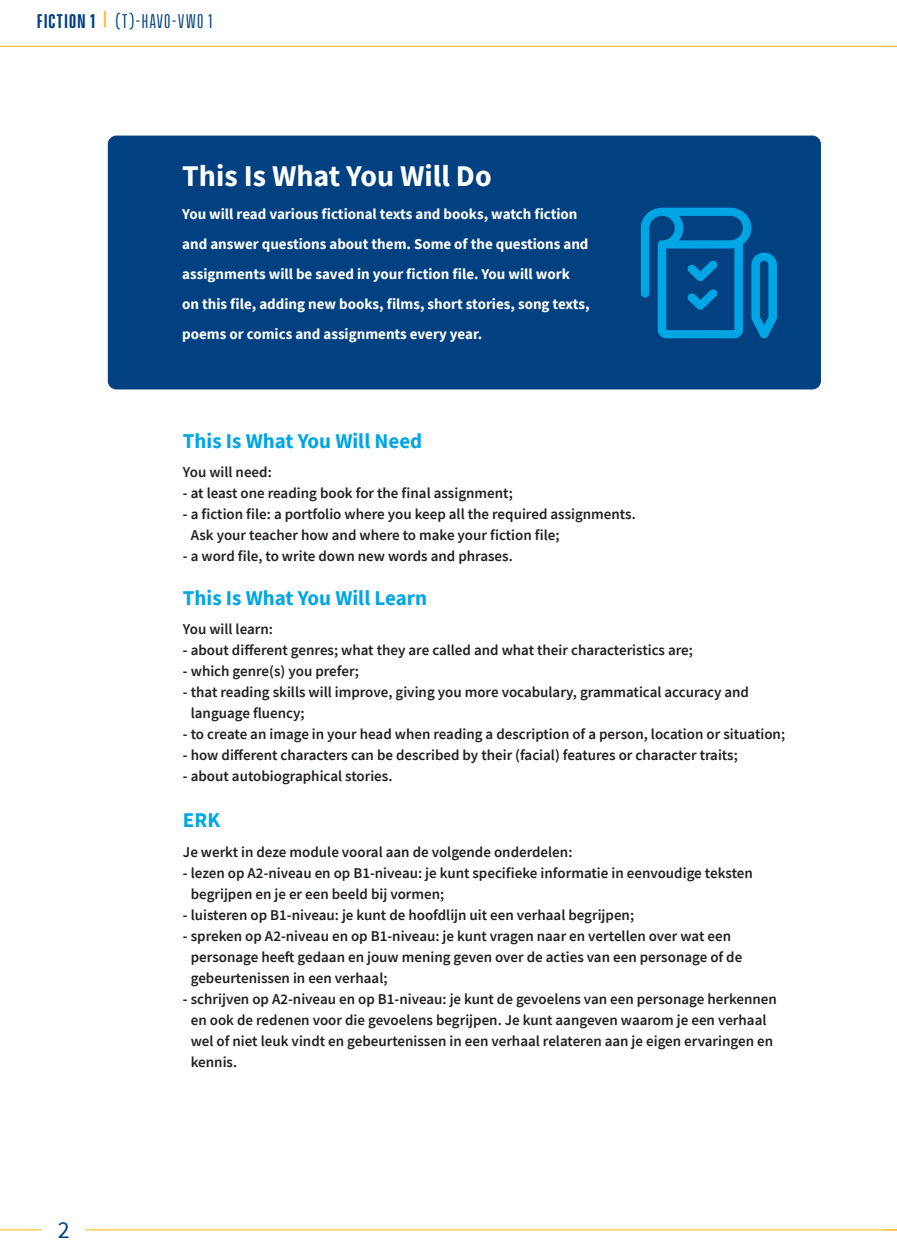
<style>
.page{position:relative;width:897px;height:1256px;background:#fff}
.page>*{position:absolute;margin:0;border:0;box-sizing:border-box;transform-origin:0 0}
.t1{font:700 30px "Source Sans Pro";color:#fff}
.t2{font:24px "Source Sans Pro";color:#014081}
.t3{font:700 21px "Source Sans Pro";color:#00a6e4}
.t4{font:18px "Vanguard CF";letter-spacing:.055em;color:#014081}
.t5{font:600 15px/21px "Source Sans Pro";color:#231f20}
.t6{font:700 15px/30px "Source Sans Pro";color:#fff}
.s1{font-weight:600}
.s2{font-weight:500;color:#fcb814}
</style>
<div class="page">
<hr style="left:0;top:1228px;width:897px;height:2px;background:#fcb814">
<hr style="left:0;top:46px;width:893px;height:1px;background:#fcb814">
<div style="left:43px;top:1207px;width:42px;height:42px;background:#fff"></div>
<div style="left:108px;top:135px;width:713px;height:254px;background:#014081;border-radius:9px"></div>
<svg style="left:641px;top:208px;width:136px;height:130px"></svg>
<p class="t4" style="left:37px;top:11px;width:176px"><span class="s1">FICTION 1</span> <span class="s2">|</span> (T)-HAVO-VWO 1</p>
<h1 class="t1" style="left:182px;top:155px;width:311px">This Is What You Will Do</h1>
<p class="t6" style="left:182px;top:199px;width:409px">You will read various fictional texts and books, watch fiction and answer questions about them. Some of the questions and assignments will be saved in your fiction file. You will work on this file, adding new books, films, short stories, song texts, poems or comics and assignments every year.</p>
<h2 class="t2" style="left:58px;top:1214px;width:13px">2</h2>
<h3 class="t3" style="left:183px;top:426px;width:241px">This Is What You Will Need</h3>
<p class="t5" style="left:183px;top:461px;width:90px">You will need:</p>
<p class="t5" style="left:183px;top:482px;width:331px">- at least one reading book for the final assignment;</p>
<p class="t5" style="left:191px;top:503px;width:446px;text-indent:-8px">- a fiction file: a portfolio where you keep all the required assignments.<br>Ask your teacher how and where to make your fiction file;</p>
<p class="t5" style="left:183px;top:545px;width:331px">- a word file, to write down new words and phrases.</p>
<h3 class="t3" style="left:183px;top:583px;width:246px">This Is What You Will Learn</h3>
<p class="t5" style="left:183px;top:618px;width:91px">You will learn:</p>
<p class="t5" style="left:183px;top:639px;width:511px">- about different genres; what they are called and what their characteristics are;</p>
<p class="t5" style="left:183px;top:660px;width:177px">- which genre(s) you prefer;</p>
<p class="t5" style="left:191px;top:681px;width:560px;text-indent:-8px">- that reading skills will improve, giving you more vocabulary, grammatical accuracy and language fluency;</p>
<p class="t5" style="left:183px;top:723px;width:604px">- to create an image in your head when reading a description of a person, location or situation;</p>
<p class="t5" style="left:183px;top:744px;width:556px">- how different characters can be described by their (facial) features or character traits;</p>
<p class="t5" style="left:183px;top:765px;width:211px">- about autobiographical stories.</p>
<h3 class="t3" style="left:183px;top:806px;width:39px">ERK</h3>
<p class="t5" style="left:183px;top:841px;width:391px">Je werkt in deze module vooral aan de volgende onderdelen:</p>
<p class="t5" style="left:191px;top:862px;width:563px;text-indent:-8px">- lezen op A2-niveau en op B1-niveau: je kunt specifieke informatie in eenvoudige teksten begrijpen en je er een beeld bij vormen;</p>
<p class="t5" style="left:183px;top:904px;width:453px">- luisteren op B1-niveau: je kunt de hoofdlijn uit een verhaal begrijpen;</p>
<p class="t5" style="left:191px;top:925px;width:553px;text-indent:-8px">- spreken op A2-niveau en op B1-niveau: je kunt vragen naar en vertellen over wat een personage heeft gedaan en jouw mening geven over de acties van een personage of de gebeurtenissen in een verhaal;</p>
<p class="t5" style="left:191px;top:988px;width:587px;text-indent:-8px">- schrijven op A2-niveau en op B1-niveau: je kunt de gevoelens van een personage herkennen en ook de redenen voor die gevoelens begrijpen. Je kunt aangeven waarom je een verhaal wel of niet leuk vindt en gebeurtenissen in een verhaal relateren aan je eigen ervaringen en kennis.</p>
</div>
